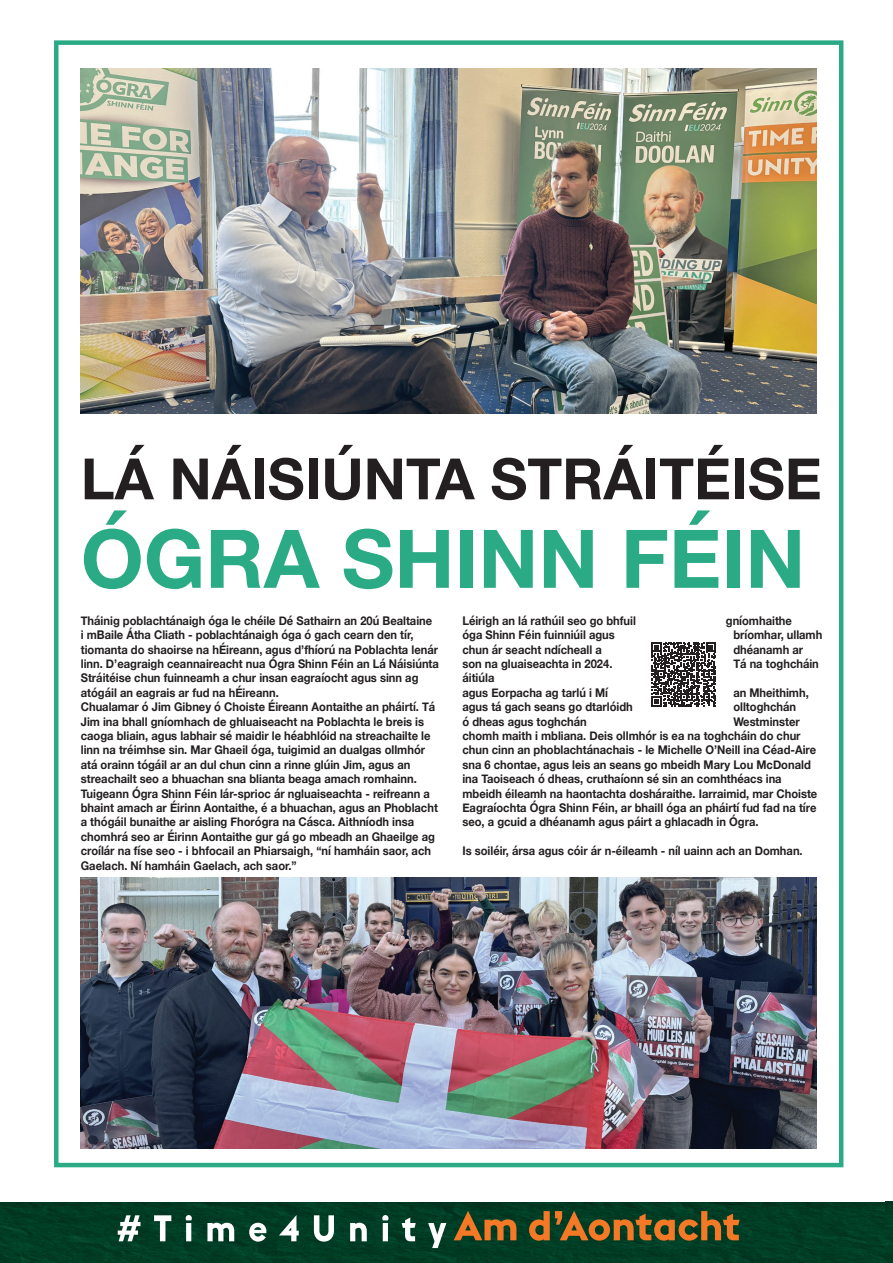
<style>
.page{position:relative;width:893px;height:1263px;background:#fff}
.page>*{position:absolute;margin:0;border:0;box-sizing:border-box;transform-origin:0 0}
.t1{font:700 81px "Helvetica Neue";color:#2aaa85}
.t2{font:700 57px "Helvetica Neue";color:#231f20}
.t3{font:700 12px/14.4px "Helvetica Neue";color:#231f20;scale:.93 1}
</style>
<div class="page">
<div style="left:54px;top:40px;width:789px;height:1127px;border:4px solid #2aaa85"></div>
<img style="left:0;top:1202px;width:886px;height:61px">
<svg style="left:118px;top:1215px;width:328px;height:33px"></svg>
<svg style="left:454px;top:1211px;width:286px;height:29px;background:#665525"></svg>
<img style="left:886px;top:1202px;width:7px;height:61px">
<img style="left:81px;top:68px;width:735px;height:346px">
<img style="left:81px;top:877px;width:735px;height:271px">
<svg style="left:651px;top:642px;width:65px;height:64px"></svg>
<h2 class="t2" style="left:81px;top:434px;width:742px">LÁ NÁISIÚNTA STRÁITÉISE</h2>
<h1 class="t1" style="left:81px;top:495px;width:726px">ÓGRA SHINN FÉIN</h1>
<p class="t3" style="left:81px;top:614px;width:387px">Tháinig poblachtánaigh óga le chéile Dé Sathairn an 20ú Bealtaine<br>i mBaile Átha Cliath - poblachtánaigh óga ó gach cearn den tír, tiomanta do shaoirse na hÉireann, agus d’fhíorú na Poblachta lenár linn. D’eagraigh ceannaireacht nua Ógra Shinn Féin an Lá Náisiúnta Stráitéise chun fuinneamh a chur insan eagraíocht agus sinn ag atógáil an eagrais ar fud na hÉireann.<br>Chualamar ó Jim Gibney ó Choiste Éireann Aontaithe an pháirtí. Tá Jim ina bhall gníomhach de ghluaiseacht na Poblachta le breis is caoga bliain, agus labhair sé maidir le héabhlóid na streachailte le linn na tréimhse sin. Mar Ghaeil óga, tuigimid an dualgas ollmhór atá orainn tógáil ar an dul chun cinn a rinne glúin Jim, agus an streachailt seo a bhuachan sna blianta beaga amach romhainn.<br>Tuigeann Ógra Shinn Féin lár-sprioc ár ngluaiseachta - reifreann a bhaint amach ar Éirinn Aontaithe, é a bhuachan, agus an Phoblacht a thógáil bunaithe ar aisling Fhorógra na Cásca. Aithníodh insa chomhrá seo ar Éirinn Aontaithe gur gá go mbeadh an Ghaeilge ag croílár na físe seo - i bhfocail an Phiarsaigh, “ní hamháin saor, ach Gaelach. Ní hamháin Gaelach, ach saor.”</p>
<p class="t3" style="left:462px;top:614px;width:188px">Léirigh an lá rathúil seo go bhfuil</p>
<p class="t3" style="left:726px;top:614px;width:73px">gníomhaithe</p>
<p class="t3" style="left:462px;top:628px;width:165px">óga Shinn Féin fuinniúil agus</p>
<p class="t3" style="left:733px;top:628px;width:97px">bríomhar, ullamh</p>
<p class="t3" style="left:462px;top:642px;width:151px">chun ár seacht ndícheall a</p>
<p class="t3" style="left:733px;top:642px;width:77px">dhéanamh ar</p>
<p class="t3" style="left:462px;top:657px;width:163px">son na gluaiseachta in 2024.</p>
<p class="t3" style="left:733px;top:657px;width:94px">Tá na toghcháin</p>
<p class="t3" style="left:462px;top:671px;width:158px">áitiúla<br>agus Eorpacha ag tarlú i Mí</p>
<p class="t3" style="left:733px;top:686px;width:83px">an Mheithimh,</p>
<p class="t3" style="left:462px;top:700px;width:185px">agus tá gach seans go dtarlóidh</p>
<p class="t3" style="left:733px;top:700px;width:69px">olltoghchán</p>
<p class="t3" style="left:462px;top:714px;width:135px">ó dheas agus toghchán</p>
<p class="t3" style="left:462px;top:714px;width:383px;text-indent:271px">Westminster chomh maith i mbliana. Deis ollmhór is ea na toghcháin do chur chun cinn an phoblachtánachais - le Michelle O’Neill ina Céad-Aire sna 6 chontae, agus leis an seans go mbeidh Mary Lou McDonald ina Taoiseach ó dheas, cruthaíonn sé sin an comhthéacs ina mbeidh éileamh na haontachta dosháraithe. Iarraimid, mar Choiste Eagraíochta Ógra Shinn Féin, ar bhaill óga an pháirtí fud fad na tíre seo, a gcuid a dhéanamh agus páirt a ghlacadh in Ógra.</p>
<p class="t3" style="left:462px;top:844px;width:367px">Is soiléir, ársa agus cóir ár n-éileamh - níl uainn ach an Domhan.</p>
</div>
